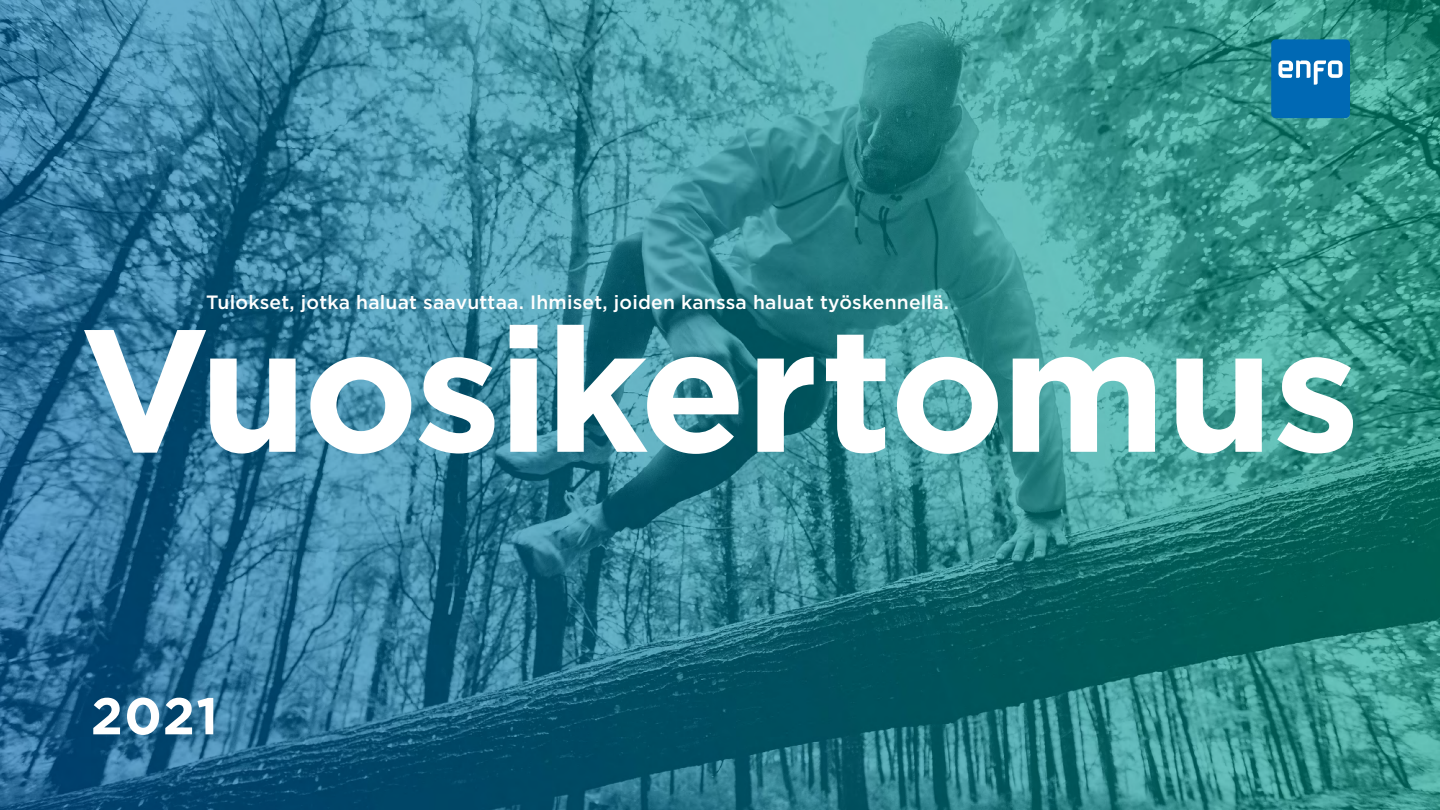
<style>
.page{position:relative;width:1440px;height:810px;background:#fff}
.page>*{position:absolute;margin:0;border:0;box-sizing:border-box;transform-origin:0 0}
.t1{font:700 174px "Gotham";letter-spacing:-.025em;color:#fff}
.t2{font:700 51.68px "Gotham";color:#fff}
.t3{font:500 19.27px "Gotham";letter-spacing:.01em;color:#fff}
</style>
<div class="page">
<img style="left:0;top:0;width:1440px;height:810px">
<div style="left:1271px;top:39px;width:79px;height:79px;background:#0069b4;border-radius:4px"></div>
<svg style="left:1278px;top:61px;width:65px;height:24px"></svg>
<p class="t3" style="left:206px;top:290px;width:744px">Tulokset, jotka haluat saavuttaa. Ihmiset, joiden kanssa haluat työskennellä.</p>
<h1 class="t1" style="left:80px;top:275px;width:1282px">Vuosikertomus</h1>
<h2 class="t2" style="left:91px;top:682px;width:129px">2021</h2>
</div>
